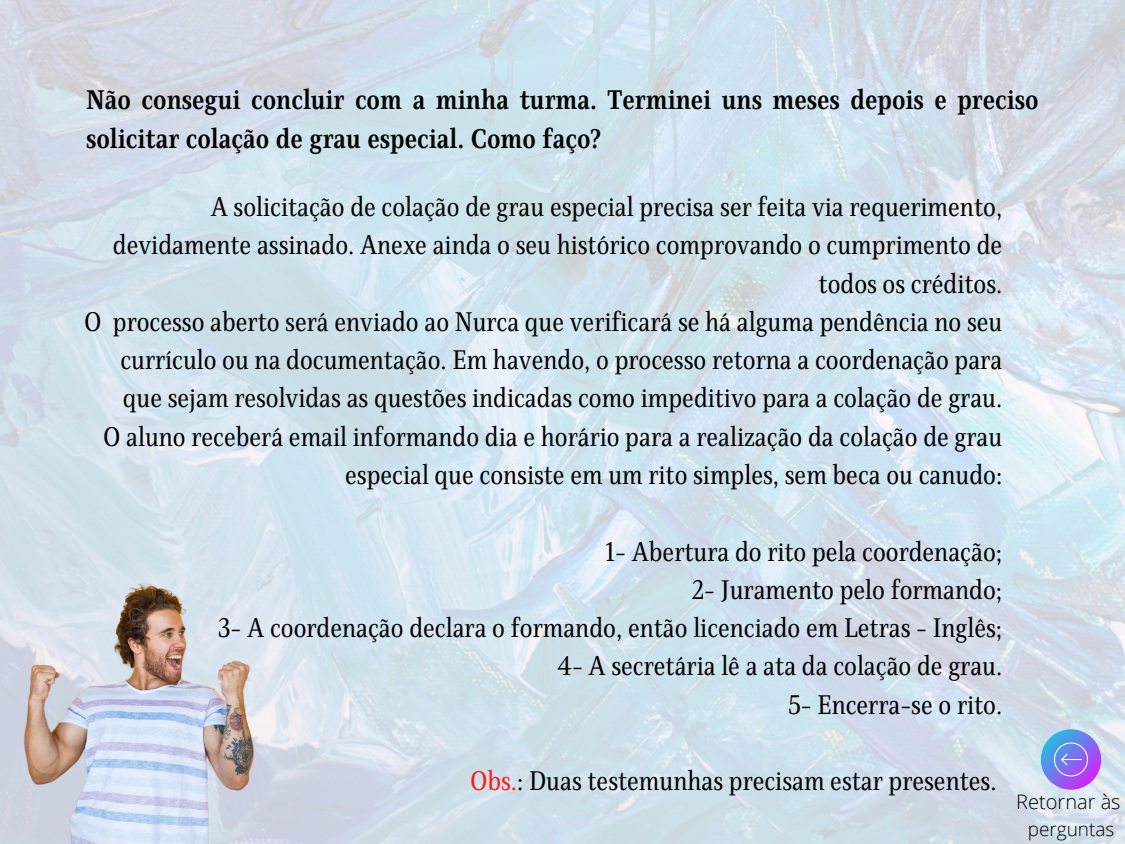
<style>
.page{position:relative;width:1125px;height:844px;background:#fff}
.page>*{position:absolute;margin:0;border:0;box-sizing:border-box;transform-origin:0 0}
.t1{font:27.5px/38.2px "Singel";color:#000;text-align:right}
.t2{font:700 27.5px/38.2px "Singel";color:#000}
.t3{font:300 20px "Open Sans";color:#000}
.t4{font:300 19px "Open Sans";color:#000}
.s1{color:#ff1616}
</style>
<div class="page">
<img style="left:0;top:0;width:1125px;height:844px">
<img style="left:0;top:554px;width:420px;height:290px">
<svg style="left:1041px;top:729px;width:60px;height:61px;background:#938fee"></svg>
<p class="t2" style="left:86px;top:82px;width:954px">Não consegui concluir com a minha turma. Terminei uns meses depois e preciso solicitar colação de grau especial. Como faço?</p>
<p class="t1" style="left:84px;top:188px;width:920px">A solicitação de colação de grau especial precisa ser feita via requerimento, devidamente assinado. Anexe ainda o seu histórico comprovando o cumprimento de todos os créditos.<br>O processo aberto será enviado ao Nurca que verificará se há alguma pendência no seu currículo ou na documentação. Em havendo, o processo retorna a coordenação para que sejam resolvidas as questões indicadas como impeditivo para a colação de grau.<br>O aluno receberá email informando dia e horário para a realização da colação de grau especial que consiste em um rito simples, sem beca ou canudo:</p>
<p class="t1" style="left:218px;top:533px;width:786px">1- Abertura do rito pela coordenação;<br>2- Juramento pelo formando;<br>3- A coordenação declara o formando, então licenciado em Letras - Inglês; 4- A secretária lê a ata da colação de grau.<br>5- Encerra-se o rito.</p>
<p class="t1" style="left:470px;top:762px;width:528px"><span class="s1">Obs.</span>: Duas testemunhas precisam estar presentes.</p>
<p class="t3" style="left:1016px;top:788px;width:106px">Retornar às</p>
<p class="t4" style="left:1028px;top:816px;width:88px">perguntas</p>
</div>
